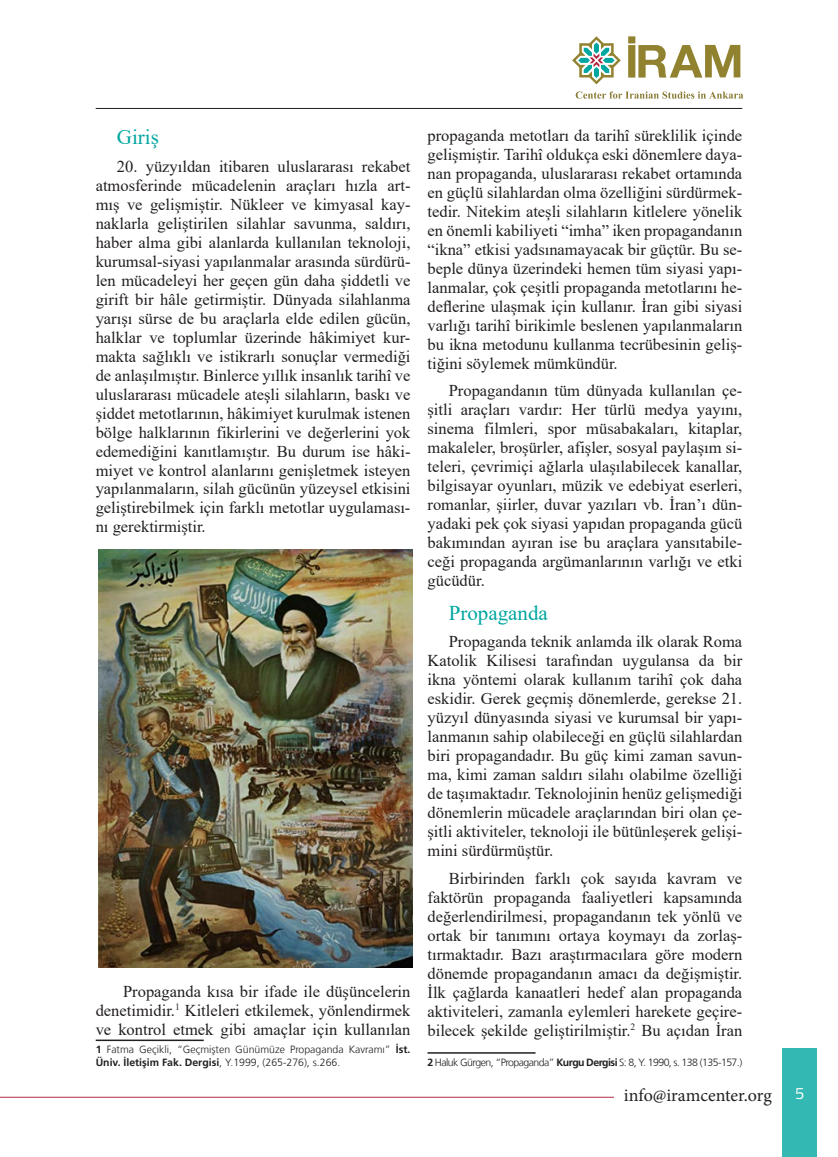
<style>
.page{position:relative;width:838px;height:1157px;background:#fff}
.page>*{position:absolute;margin:0;border:0;box-sizing:border-box;transform-origin:0 0}
.t1{font:21px "Times New Roman";color:#00a7a0}
.t2{font:18px "Minion Pro";color:#231f20}
.t3{font:16.5px/18.9px "Times New Roman";color:#231f20;text-align:justify}
.t4{font:16.5px "Titillium";color:#fff}
.t5{font:300 10.5px/12.6px "Frutiger LT Com";color:#231f20}
.t6{font:300 10.5px "Frutiger LT Com";letter-spacing:-.05em;color:#231f20}
.s1{font-weight:700}
</style>
<div class="page">
<div style="left:782px;top:1047px;width:34px;height:110px;background:#33b8b3"></div>
<hr style="left:0;top:1097px;width:614px;height:1px;background:#b02b46">
<hr style="left:96px;top:108px;width:646px;height:1px;background:#231f20">
<svg style="left:575px;top:91px;width:168px;height:8px"></svg>
<svg style="left:572px;top:36px;width:49px;height:48px"></svg>
<svg style="left:628px;top:36px;width:112px;height:42px"></svg>
<hr style="left:96px;top:1039px;width:108px;height:2px;background:#231f20">
<hr style="left:427px;top:1052px;width:108px;height:1px;background:#231f20">
<img style="left:98px;top:550px;width:314px;height:418px">
<p class="t1" style="left:117px;top:122px;width:43px">Giriş</p>
<p class="t3" style="left:96px;top:156px;width:316px;text-indent:21px">20. yüzyıldan itibaren uluslararası rekabet atmosferinde mücadelenin araçları hızla art&shy;mış ve gelişmiştir. Nükleer ve kimyasal kay&shy;naklarla geliştirilen silahlar savunma, saldırı, haber alma gibi alanlarda kullanılan teknoloji, kurumsal-siyasi yapılanmalar arasında sürdürü&shy;len mücadeleyi her geçen gün daha şiddetli ve girift bir hâle getirmiştir. Dünyada silahlanma yarışı sürse de bu araçlarla elde edilen gücün, halklar ve toplumlar üzerinde hâkimiyet kur&shy;makta sağlıklı ve istikrarlı sonuçlar vermediği de anlaşılmıştır. Binlerce yıllık insanlık tarihî ve uluslararası mücadele ateşli silahların, baskı ve şiddet metotlarının, hâkimiyet kurulmak istenen bölge halklarının fikirlerini ve değerlerini yok edemediğini kanıtlamıştır. Bu durum ise hâki&shy;miyet ve kontrol alanlarını genişletmek isteyen yapılanmaların, silah gücünün yüzeysel etkisini geliştirebilmek için farklı metotlar uygulaması&shy;nı gerektirmiştir.</p>
<p class="t3" style="left:96px;top:981px;width:316px;text-indent:27px">Propaganda kısa bir ifade ile düşüncelerin denetimidir.<sup>1</sup> Kitleleri etkilemek, yönlendirmek ve kontrol etmek gibi amaçlar için kullanılan</p>
<p class="t5" style="left:96px;top:1043px;width:316px"><span class="s1">1</span> Fatma Geçikli, “Geçmişten Günümüze Propaganda Kavramı” <span class="s1">İst.<br>Üniv. İletişim Fak. Dergisi</span>, Y.1999, (265-276), s.266.</p>
<p class="t3" style="left:427px;top:126px;width:316px">propaganda metotları da tarihî süreklilik içinde gelişmiştir. Tarihî oldukça eski dönemlere daya&shy;nan propaganda, uluslararası rekabet ortamında en güçlü silahlardan olma özelliğini sürdürmek&shy;tedir. Nitekim ateşli silahların kitlelere yönelik en önemli kabiliyeti “imha” iken propagandanın “ikna” etkisi yadsınamayacak bir güçtür. Bu se&shy;beple dünya üzerindeki hemen tüm siyasi yapı&shy;lanmalar, çok çeşitli propaganda metotlarını he&shy;deflerine ulaşmak için kullanır. İran gibi siyasi varlığı tarihî birikimle beslenen yapılanmaların bu ikna metodunu kullanma tecrübesinin geliş&shy;tiğini söylemek mümkündür.</p>
<p class="t3" style="left:427px;top:381px;width:316px;text-indent:21px">Propagandanın tüm dünyada kullanılan çe&shy;şitli araçları vardır: Her türlü medya yayını, sinema filmleri, spor müsabakaları, kitaplar, makaleler, broşürler, afişler, sosyal paylaşım si&shy;teleri, çevrimiçi ağlarla ulaşılabilecek kanallar, bilgisayar oyunları, müzik ve edebiyat eserleri, romanlar, şiirler, duvar yazıları vb. İran’ı dün&shy;yadaki pek çok siyasi yapıdan propaganda gücü bakımından ayıran ise bu araçlara yansıtabile&shy;ceği propaganda argümanlarının varlığı ve etki gücüdür.</p>
<p class="t1" style="left:449px;top:598px;width:101px">Propaganda</p>
<p class="t3" style="left:427px;top:632px;width:316px;text-indent:21px">Propaganda teknik anlamda ilk olarak Roma Katolik Kilisesi tarafından uygulansa da bir ikna yöntemi olarak kullanım tarihî çok daha eskidir. Gerek geçmiş dönemlerde, gerekse 21. yüzyıl dünyasında siyasi ve kurumsal bir yapı&shy;lanmanın sahip olabileceği en güçlü silahlardan biri propagandadır. Bu güç kimi zaman savun&shy;ma, kimi zaman saldırı silahı olabilme özelliği de taşımaktadır. Teknolojinin henüz gelişmediği dönemlerin mücadele araçlarından biri olan çe&shy;şitli aktiviteler, teknoloji ile bütünleşerek gelişi&shy;mini sürdürmüştür.</p>
<p class="t3" style="left:427px;top:868px;width:316px;text-indent:21px">Birbirinden farklı çok sayıda kavram ve faktörün propaganda faaliyetleri kapsamında değerlendirilmesi, propagandanın tek yönlü ve ortak bir tanımını ortaya koymayı da zorlaş&shy;tırmaktadır. Bazı araştırmacılara göre modern dönemde propagandanın amacı da değişmiştir.<br>İlk çağlarda kanaatleri hedef alan propaganda aktiviteleri, zamanla eylemleri harekete geçire&shy;bilecek şekilde geliştirilmiştir.<sup>2</sup> Bu açıdan İran</p>
<p class="t6" style="left:427px;top:1055px;width:316px"><span class="s1">2</span> Haluk Gürgen, “Propaganda” <span class="s1">Kurgu Dergisi</span> S: 8, Y. 1990, s. 138 (135-157.)</p>
<p class="t2" style="left:624px;top:1082px;width:149px">info@iramcenter.org</p>
<p class="t4" style="left:795px;top:1081px;width:11px">5</p>
</div>
